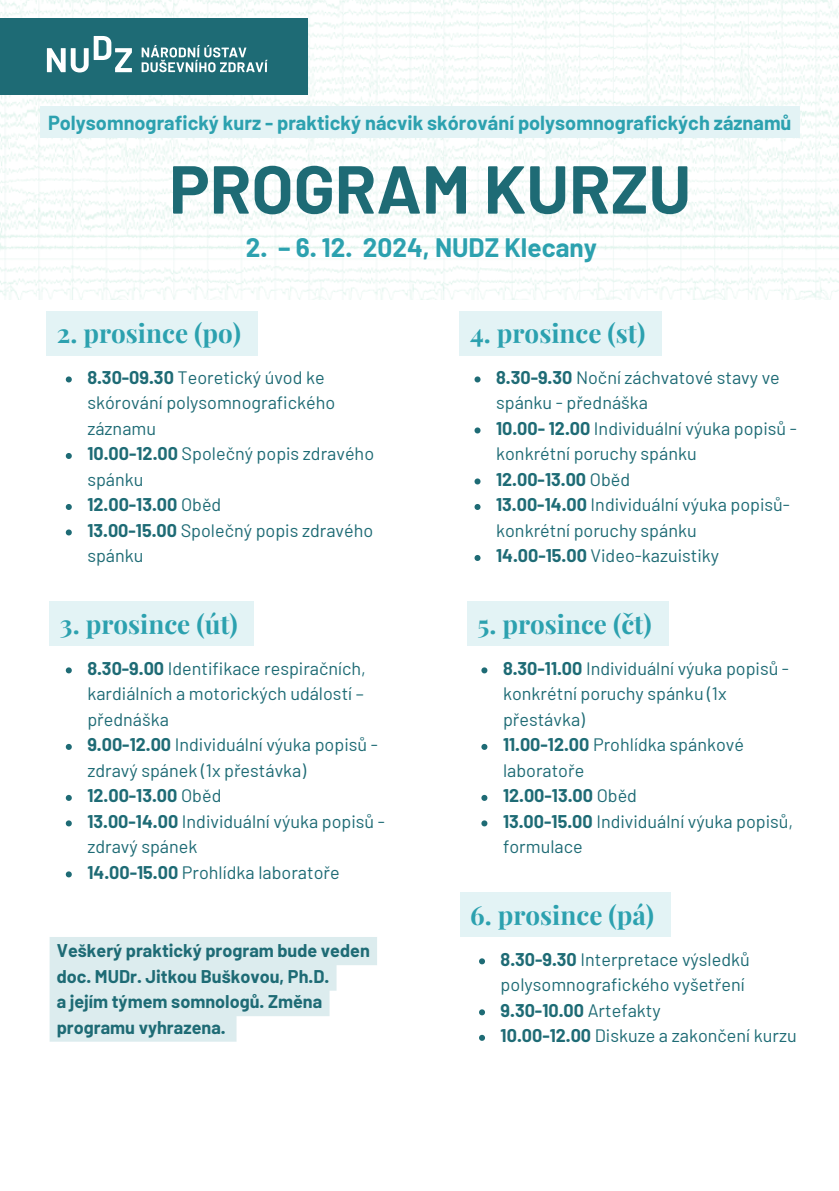
<style>
.page{position:relative;width:839px;height:1191px;background:#fff}
.page>*{position:absolute;margin:0;border:0;box-sizing:border-box;transform-origin:0 0}
.t1{font:700 67.6px "Barlow";color:#1e6b75}
.t2{font:700 26.2px "Barlow";color:#2ca1af}
.t3{font:700 26px "Playfair Display";color:#2ca1af}
.t4{font:700 19.8px "Barlow";color:#2ca1af}
.t5{font:18px/25.6px "Barlow";color:#1e6b75}
.t6{font:700 18px/25.6px "Barlow";color:#1e6b75}
.s1{font-weight:700}
.s2{font-weight:400}
</style>
<div class="page">
<img style="left:0;top:0;width:838px;height:300px">
<div style="left:0;top:18px;width:308px;height:77px;background:#1e6b75"></div>
<svg style="left:47px;top:36px;width:85px;height:36px"></svg>
<svg style="left:142px;top:45px;width:125px;height:27px"></svg>
<div style="left:40px;top:106px;width:759px;height:32px;background:#e3f3f5"></div>
<div style="left:46px;top:311px;width:211px;height:44px;background:#e3f3f5"></div>
<svg style="left:66px;top:376px;width:6px;height:6px"></svg>
<svg style="left:66px;top:453px;width:6px;height:6px"></svg>
<svg style="left:66px;top:504px;width:6px;height:6px"></svg>
<svg style="left:66px;top:529px;width:6px;height:6px"></svg>
<div style="left:50px;top:601px;width:204px;height:45px;background:#e3f3f5"></div>
<svg style="left:66px;top:667px;width:6px;height:6px"></svg>
<svg style="left:66px;top:744px;width:6px;height:6px"></svg>
<svg style="left:66px;top:795px;width:6px;height:6px"></svg>
<svg style="left:66px;top:820px;width:6px;height:6px"></svg>
<svg style="left:66px;top:871px;width:6px;height:6px"></svg>
<div style="left:459px;top:311px;width:202px;height:44px;background:#e3f3f5"></div>
<svg style="left:474px;top:376px;width:6px;height:6px"></svg>
<svg style="left:474px;top:427px;width:6px;height:6px"></svg>
<svg style="left:474px;top:478px;width:6px;height:6px"></svg>
<svg style="left:474px;top:504px;width:6px;height:6px"></svg>
<svg style="left:474px;top:555px;width:6px;height:6px"></svg>
<div style="left:467px;top:601px;width:201px;height:45px;background:#e3f3f5"></div>
<svg style="left:481px;top:667px;width:6px;height:6px"></svg>
<svg style="left:481px;top:744px;width:6px;height:6px"></svg>
<svg style="left:481px;top:795px;width:6px;height:6px"></svg>
<svg style="left:481px;top:820px;width:6px;height:6px"></svg>
<div style="left:460px;top:892px;width:210px;height:45px;background:#e3f3f5"></div>
<svg style="left:479px;top:958px;width:6px;height:6px"></svg>
<svg style="left:479px;top:1009px;width:6px;height:6px"></svg>
<svg style="left:479px;top:1035px;width:6px;height:6px"></svg>
<svg style="left:50px;top:937px;width:327px;height:105px"></svg>
<p class="t4" style="left:48px;top:110px;width:744px">Polysomnografický kurz - praktický nácvik skórování polysomnografických záznamů</p>
<h1 class="t1" style="left:169px;top:146px;width:523px">PROGRAM KURZU</h1>
<p class="t2" style="left:246px;top:230px;width:352px">2. – 6. 12. 2024, NUDZ Klecany</p>
<h3 class="t3" style="left:57px;top:315px;width:186px">2. prosince (po)</h3>
<h2 class="t5" style="left:87px;top:364px;width:249px"><span class="s1">8.30-09.30</span> Teoretický úvod ke skórování polysomnografického záznamu</h2>
<h2 class="t5" style="left:87px;top:440px;width:288px"><span class="s1">10.00-12.00</span> Společný popis zdravého spánku</h2>
<h2 class="t6" style="left:87px;top:491px;width:135px">12.00-13.00 <span class="s2">Oběd</span></h2>
<p class="t5" style="left:87px;top:517px;width:287px"><span class="s1">13.00-15.00</span> Společný popis zdravého spánku</p>
<p class="t3" style="left:60px;top:606px;width:179px">3. prosince (út)</p>
<p class="t5" style="left:87px;top:655px;width:280px;text-align:justify"><span class="s1">8.30-9.00</span> Identifikace respiračních, kardiálních a motorických událostí – přednáška</p>
<p class="t5" style="left:87px;top:731px;width:292px"><span class="s1">9.00-12.00</span> Individuální výuka popisů - zdravý spánek (1x přestávka)</p>
<p class="t6" style="left:87px;top:782px;width:135px">12.00-13.00 <span class="s2">Oběd</span></p>
<p class="t5" style="left:87px;top:808px;width:299px"><span class="s1">13.00-14.00</span> Individuální výuka popisů - zdravý spánek</p>
<p class="t5" style="left:87px;top:859px;width:254px"><span class="s1">14.00-15.00</span> Prohlídka laboratoře</p>
<h2 class="t6" style="left:57px;top:937px;width:314px">Veškerý praktický program bude veden doc. MUDr. Jitkou Buškovou, Ph.D.</h2>
<p class="t6" style="left:57px;top:988px;width:267px">a jejím týmem somnologů. Změna programu vyhrazena.</p>
<p class="t3" style="left:470px;top:315px;width:177px">4. prosince (st)</p>
<p class="t5" style="left:496px;top:364px;width:285px"><span class="s1">8.30-9.30</span> Noční záchvatové stavy ve spánku - přednáška</p>
<h2 class="t5" style="left:496px;top:415px;width:302px"><span class="s1">10.00- 12.00</span> Individuální výuka popisů - konkrétní poruchy spánku</h2>
<h2 class="t6" style="left:496px;top:466px;width:135px">12.00-13.00 <span class="s2">Oběd</span></h2>
<p class="t5" style="left:496px;top:491px;width:295px"><span class="s1">13.00-14.00</span> Individuální výuka popisů&shy;konkrétní poruchy spánku</p>
<p class="t5" style="left:496px;top:542px;width:224px"><span class="s1">14.00-15.00</span> Video-kazuistiky</p>
<p class="t3" style="left:477px;top:606px;width:176px">5. prosince (čt)</p>
<p class="t5" style="left:503px;top:655px;width:287px"><span class="s1">8.30-11.00</span> Individuální výuka popisů - konkrétní poruchy spánku (1x přestávka)</p>
<p class="t5" style="left:503px;top:731px;width:242px"><span class="s1">11.00-12.00</span> Prohlídka spánkové laboratoře</p>
<h3 class="t6" style="left:503px;top:782px;width:135px">12.00-13.00 <span class="s2">Oběd</span></h3>
<p class="t5" style="left:503px;top:808px;width:292px"><span class="s1">13.00-15.00</span> Individuální výuka popisů, formulace</p>
<p class="t3" style="left:470px;top:897px;width:185px">6. prosince (pá)</p>
<p class="t5" style="left:500px;top:946px;width:251px"><span class="s1">8.30-9.30</span> Interpretace výsledků polysomnografického vyšetření</p>
<p class="t6" style="left:500px;top:997px;width:162px">9.30-10.00 <span class="s2">Artefakty</span></p>
<p class="t5" style="left:500px;top:1022px;width:297px"><span class="s1">10.00-12.00</span> Diskuze a zakončení kurzu</p>
</div>
